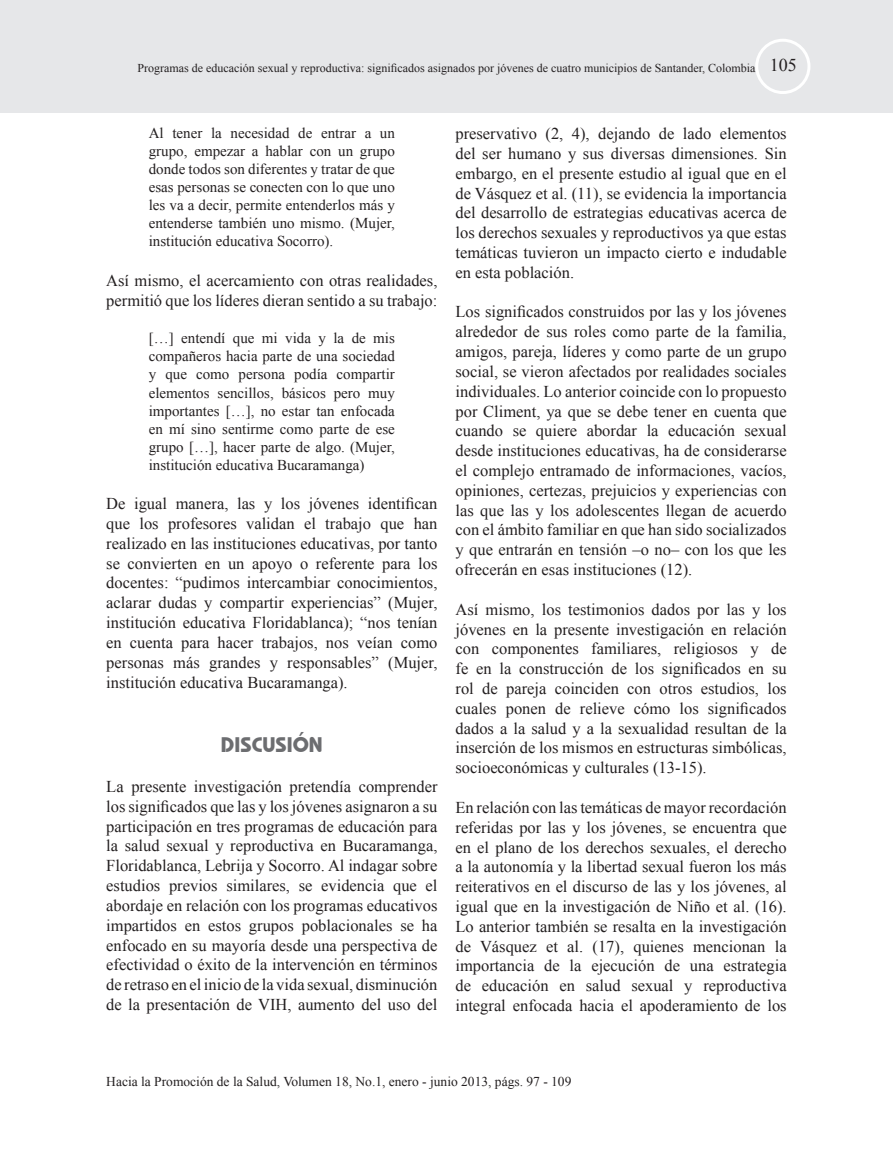
<style>
.page{position:relative;width:893px;height:1149px;background:#fff}
.page>*{position:absolute;margin:0;border:0;box-sizing:border-box;transform-origin:0 0}
.t1{font:700 21px "Bauhaus IT Cby BT";color:#6c6d70}
.t2{font:16.5px/19.8px "Times New Roman";color:#231f20;text-align:justify}
.t3{font:15px/18px "Times New Roman";color:#231f20;text-align:justify}
.t4{font:13.5px "Times New Roman";color:#231f20}
.t5{font:12px "Times New Roman";color:#231f20}
.s1{font-size:18px}
</style>
<div class="page">
<div style="left:0;top:0;width:893px;height:113px;background:#e6e7e9"></div>
<div style="left:755px;top:39px;width:55px;height:55px;border:3px solid #fff;border-radius:50%"></div>
<p class="t5" style="left:137px;top:60px;width:661px">Programas de educación sexual y reproductiva: significados asignados por jóvenes de cuatro municipios de Santander, Colombia <span class="s1">105</span></p>
<p class="t3" style="left:149px;top:124px;width:248px">Al tener la necesidad de entrar a un grupo, empezar a hablar con un grupo donde todos son diferentes y tratar de que esas personas se conecten con lo que uno les va a decir, permite entenderlos más y entenderse también uno mismo. (Mujer, institución educativa Socorro).</p>
<p class="t2" style="left:106px;top:270px;width:333px">Así mismo, el acercamiento con otras realidades, permitió que los líderes dieran sentido a su trabajo:</p>
<p class="t3" style="left:149px;top:329px;width:248px">[…] entendí que mi vida y la de mis compañeros hacia parte de una sociedad y que como persona podía compartir elementos sencillos, básicos pero muy importantes […], no estar tan enfocada en mí sino sentirme como parte de ese grupo […], hacer parte de algo. (Mujer, institución educativa Bucaramanga)</p>
<p class="t2" style="left:106px;top:493px;width:333px">De igual manera, las y los jóvenes identifican que los profesores validan el trabajo que han realizado en las instituciones educativas, por tanto se convierten en un apoyo o referente para los docentes: “pudimos intercambiar conocimientos, aclarar dudas y compartir experiencias” (Mujer, institución educativa Floridablanca); “nos tenían en cuenta para hacer trabajos, nos veían como personas más grandes y responsables” (Mujer, institución educativa Bucaramanga).</p>
<p class="t1" style="left:221px;top:732px;width:103px">DISCUSIÓN</p>
<p class="t2" style="left:106px;top:776px;width:333px">La presente investigación pretendía comprender los significados que las y los jóvenes asignaron a su participación en tres programas de educación para la salud sexual y reproductiva en Bucaramanga, Floridablanca, Lebrija y Socorro. Al indagar sobre estudios previos similares, se evidencia que el abordaje en relación con los programas educativos impartidos en estos grupos poblacionales se ha enfocado en su mayoría desde una perspectiva de efectividad o éxito de la intervención en términos de retraso en el inicio de la vida sexual, disminución de la presentación de VIH, aumento del uso del</p>
<p class="t2" style="left:455px;top:123px;width:333px">preservativo (2, 4), dejando de lado elementos del ser humano y sus diversas dimensiones. Sin embargo, en el presente estudio al igual que en el de Vásquez et al. (11), se evidencia la importancia del desarrollo de estrategias educativas acerca de los derechos sexuales y reproductivos ya que estas temáticas tuvieron un impacto cierto e indudable en esta población.</p>
<p class="t2" style="left:455px;top:302px;width:333px">Los significados construidos por las y los jóvenes alrededor de sus roles como parte de la familia, amigos, pareja, líderes y como parte de un grupo social, se vieron afectados por realidades sociales individuales. Lo anterior coincide con lo propuesto por Climent, ya que se debe tener en cuenta que cuando se quiere abordar la educación sexual desde instituciones educativas, ha de considerarse el complejo entramado de informaciones, vacíos, opiniones, certezas, prejuicios y experiencias con las que las y los adolescentes llegan de acuerdo con el ámbito familiar en que han sido socializados y que entrarán en tensión –o no– con los que les ofrecerán en esas instituciones (12).</p>
<p class="t2" style="left:455px;top:599px;width:333px">Así mismo, los testimonios dados por las y los jóvenes en la presente investigación en relación con componentes familiares, religiosos y de fe en la construcción de los significados en su rol de pareja coinciden con otros estudios, los cuales ponen de relieve cómo los significados dados a la salud y a la sexualidad resultan de la inserción de los mismos en estructuras simbólicas, socioeconómicas y culturales (13-15).</p>
<p class="t2" style="left:455px;top:797px;width:333px">En relación con las temáticas de mayor recordación referidas por las y los jóvenes, se encuentra que en el plano de los derechos sexuales, el derecho a la autonomía y la libertad sexual fueron los más reiterativos en el discurso de las y los jóvenes, al igual que en la investigación de Niño et al. (16).<br>Lo anterior también se resalta en la investigación de Vásquez et al. (17), quienes mencionan la importancia de la ejecución de una estrategia de educación en salud sexual y reproductiva integral enfocada hacia el apoderamiento de los</p>
<p class="t4" style="left:106px;top:1072px;width:467px">Hacia la Promoción de la Salud, Volumen 18, No.1, enero - junio 2013, págs. 97 - 109</p>
</div>
